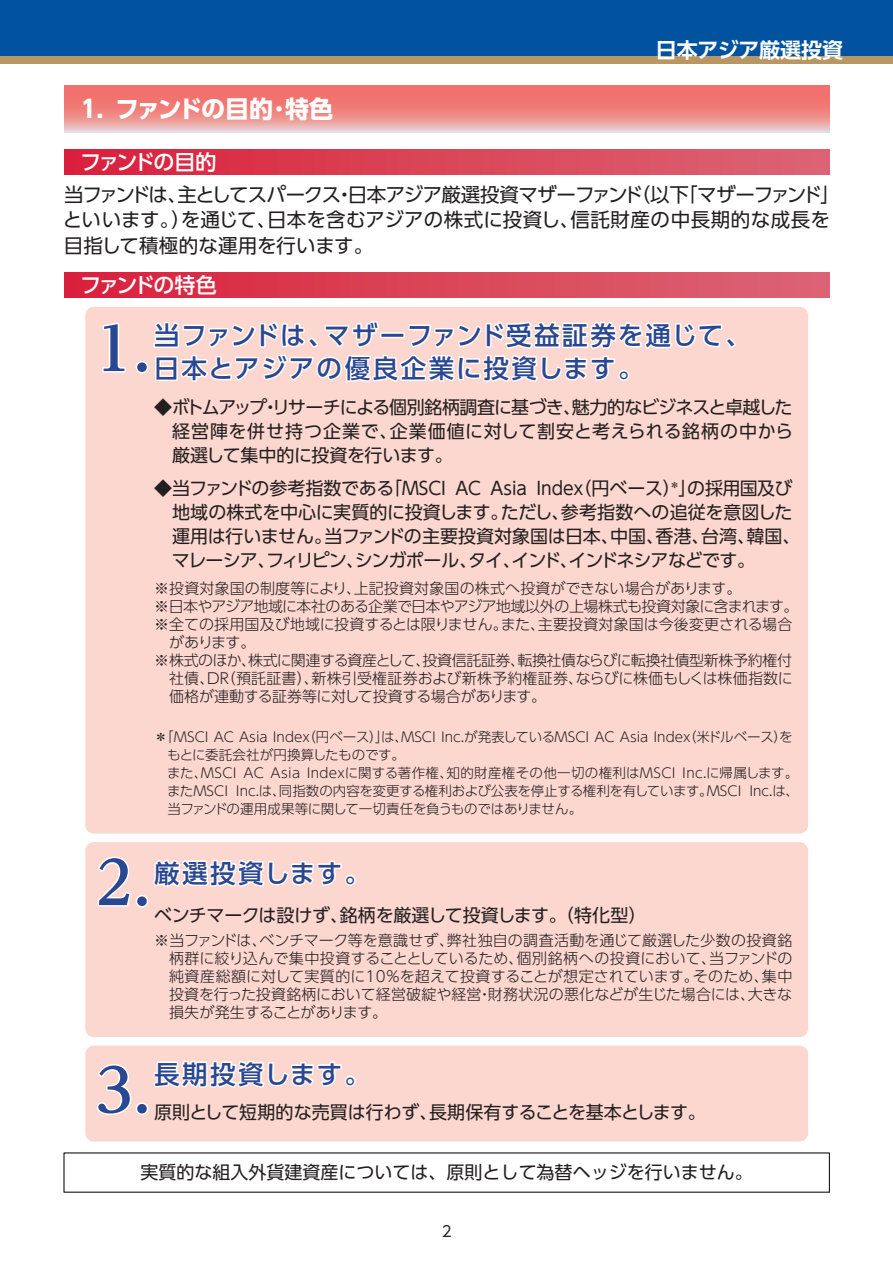
<style>
.page{position:relative;width:893px;height:1263px;background:#fff}
.page>*{position:absolute;margin:0;border:0;box-sizing:border-box;transform-origin:0 0}
.t1{font:700 60px "UD Reimin Pro";color:#2a4792}
.t2{font:500 25.5px/33px "UD Shin Go Pro";letter-spacing:.06em;color:#2a4792}
.t3{font:500 25.5px "UD Shin Go Pro";letter-spacing:.08em;color:#2a4792}
.t4{font:700 24px "UD Shin Go Pro";letter-spacing:-.045em;color:#fff}
.t5{font:500 21px "UD Shin Go Pro";letter-spacing:-.095em;color:#fff}
.t6{font:700 21px "UD Shin Go Pro De";letter-spacing:-.01em;color:#fff}
.t7{font:19.5px/25.5px "UD Shin Go Pro";letter-spacing:-.01em;color:#231f20}
.t8{font:18px/24px "UD Shin Go Pro";color:#231f20;text-align:justify}
.t9{font:300 15px/18px "UD Shin Go Pro";letter-spacing:-.025em;color:#231f20;text-align:justify}
.t10{font:300 15px "UD Shin Go Pro";letter-spacing:-.045em;color:#231f20}
.t11{font:300 15px "UD Shin Go Pro";letter-spacing:.015em;color:#231f20}
.t12{font:300 15px "UD Shin Go Pro";letter-spacing:-.005em;color:#231f20}
.t13{font:300 15px "UD Shin Go Pro";letter-spacing:.01em;color:#231f20}
.t14{font:15px "UD Shin Go Pro";color:#231f20}
.t15{font:300 13.5px/18px "UD Shin Go Pro";color:#231f20}
</style>
<div class="page">
<div style="left:0;top:55px;width:893px;height:9px;background:#b99764"></div>
<div style="left:0;top:0;width:893px;height:55px;background:#0153a0"></div>
<svg style="left:64px;top:85px;width:765px;height:47px;background:#ef8a87"></svg>
<div style="left:64px;top:149px;width:765px;height:26px;background:linear-gradient(to right,#da213c,#db6674)"></div>
<div style="left:64px;top:272px;width:765px;height:26px;background:linear-gradient(to right,#da213c,#db6674)"></div>
<div style="left:85px;top:307px;width:723px;height:527px;background:#fcd7cf;border-radius:9px"></div>
<svg style="left:102px;top:322px;width:24px;height:51px"></svg>
<div style="left:136px;top:361px;width:12px;height:12px;border:3px solid #fff;border-radius:50%"></div>
<svg style="left:153px;top:321px;width:583px;height:61px"></svg>
<div style="left:85px;top:842px;width:723px;height:195px;background:#fcd7cf;border-radius:9px"></div>
<svg style="left:97px;top:856px;width:34px;height:51px"></svg>
<div style="left:136px;top:895px;width:12px;height:12px;border:3px solid #fff;border-radius:50%"></div>
<svg style="left:153px;top:859px;width:203px;height:28px"></svg>
<div style="left:85px;top:1045px;width:723px;height:96px;background:#fcd7cf;border-radius:9px"></div>
<svg style="left:97px;top:1064px;width:35px;height:51px"></svg>
<div style="left:136px;top:1102px;width:12px;height:13px;border:3px solid #fff;border-radius:50%"></div>
<svg style="left:153px;top:1060px;width:203px;height:28px"></svg>
<div style="left:63px;top:1152px;width:767px;height:41px;border:1px solid #231f20"></div>
<h3 class="t4" style="left:77px;top:90px;width:258px">１．ファンドの目的･特色</h3>
<p class="t5" style="left:80px;top:145px;width:138px">ファンドの目的</p>
<p class="t6" style="left:656px;top:33px;width:189px">日本アジア厳選投資</p>
<p class="t7" style="left:63px;top:181px;width:778px">当ファンドは、主としてスパークス・日本アジア厳選投資マザーファンド（以下「マザーファンド」といいます。）を通じて、日本を含むアジアの株式に投資し、信託財産の中長期的な成長を目指して積極的な運用を行います。</p>
<p class="t5" style="left:80px;top:268px;width:138px">ファンドの特色</p>
<h1 class="t1" style="left:96px;top:299px;width:98px">1．</h1>
<h2 class="t2" style="left:154px;top:318px;width:599px">当ファンドは、マザーファンド受益証券を通じて、日本とアジアの優良企業に投資します。</h2>
<p class="t8" style="left:172px;top:395px;width:623px;text-indent:-18px">◆ボトムアップ・リサーチによる個別銘柄調査に基づき、魅力的なビジネスと卓越した経営陣を併せ持つ企業で、企業価値に対して割安と考えられる銘柄の中から厳選して集中的に投資を行います。</p>
<p class="t8" style="left:172px;top:476px;width:630px;text-align:left;text-indent:-18px">◆当ファンドの参考指数である「MSCI AC Asia Index（円ベース）<sup>＊</sup>」の採用国及び地域の株式を中心に実質的に投資します。ただし、参考指数への追従を意図した運用は行いません。当ファンドの主要投資対象国は日本、中国、香港、台湾、韓国、マレーシア、フィリピン、シンガポール、タイ、インド、インドネシアなどです。</p>
<p class="t13" style="left:154px;top:576px;width:589px">※投資対象国の制度等により、上記投資対象国の株式へ投資ができない場合があります。</p>
<p class="t10" style="left:154px;top:594px;width:646px">※日本やアジア地域に本社のある企業で日本やアジア地域以外の上場株式も投資対象に含まれます。</p>
<p class="t12" style="left:154px;top:612px;width:640px">※全ての採用国及び地域に投資するとは限りません。また、主要投資対象国は今後変更される場合</p>
<p class="t9" style="left:169px;top:633px;width:88px">があります。</p>
<p class="t9" style="left:154px;top:651px;width:639px">※株式のほか、株式に関連する資産として、投資信託証券、転換社債ならびに転換社債型新株予約権付</p>
<p class="t11" style="left:169px;top:666px;width:625px">社債、DR（預託証書）、新株引受権証券および新株予約権証券、ならびに株価もしくは株価指数に</p>
<p class="t9" style="left:169px;top:687px;width:379px">価格が連動する証券等に対して投資する場合があります。</p>
<p class="t15" style="left:167px;top:727px;width:633px;text-indent:-13px">＊「MSCI AC Asia Index（円ベース）」は、MSCI Inc.が発表しているMSCI AC Asia Index（米ドルベース）をもとに委託会社が円換算したものです。<br>また、MSCI AC Asia Indexに関する著作権、知的財産権その他一切の権利はMSCI Inc.に帰属します。またMSCI Inc.は、同指数の内容を変更する権利および公表を停止する権利を有しています。MSCI Inc.は、当ファンドの運用成果等に関して一切責任を負うものではありません。</p>
<h1 class="t1" style="left:96px;top:833px;width:98px">2．</h1>
<h2 class="t3" style="left:154px;top:852px;width:217px">厳選投資します。</h2>
<p class="t8" style="left:154px;top:902px;width:494px">ベンチマークは設けず、銘柄を厳選して投資します。（特化型）</p>
<p class="t9" style="left:169px;top:930px;width:625px;text-indent:-15px">※当ファンドは、ベンチマーク等を意識せず、弊社独自の調査活動を通じて厳選した少数の投資銘柄群に絞り込んで集中投資することとしているため、個別銘柄への投資において、当ファンドの純資産総額に対して実質的に10％を超えて投資することが想定されています。そのため、集中投資を行った投資銘柄において経営破綻や経営・財務状況の悪化などが生じた場合には、大きな損失が発生することがあります。</p>
<h1 class="t1" style="left:96px;top:1041px;width:98px">3．</h1>
<h2 class="t3" style="left:154px;top:1053px;width:217px">長期投資します。</h2>
<p class="t8" style="left:154px;top:1099px;width:553px">原則として短期的な売買は行わず、長期保有することを基本とします。</p>
<p class="t8" style="left:141px;top:1160px;width:614px">実質的な組入外貨建資産については、原則として為替ヘッジを行いません。</p>
<p class="t14" style="left:442px;top:1219px;width:11px">2</p>
</div>
